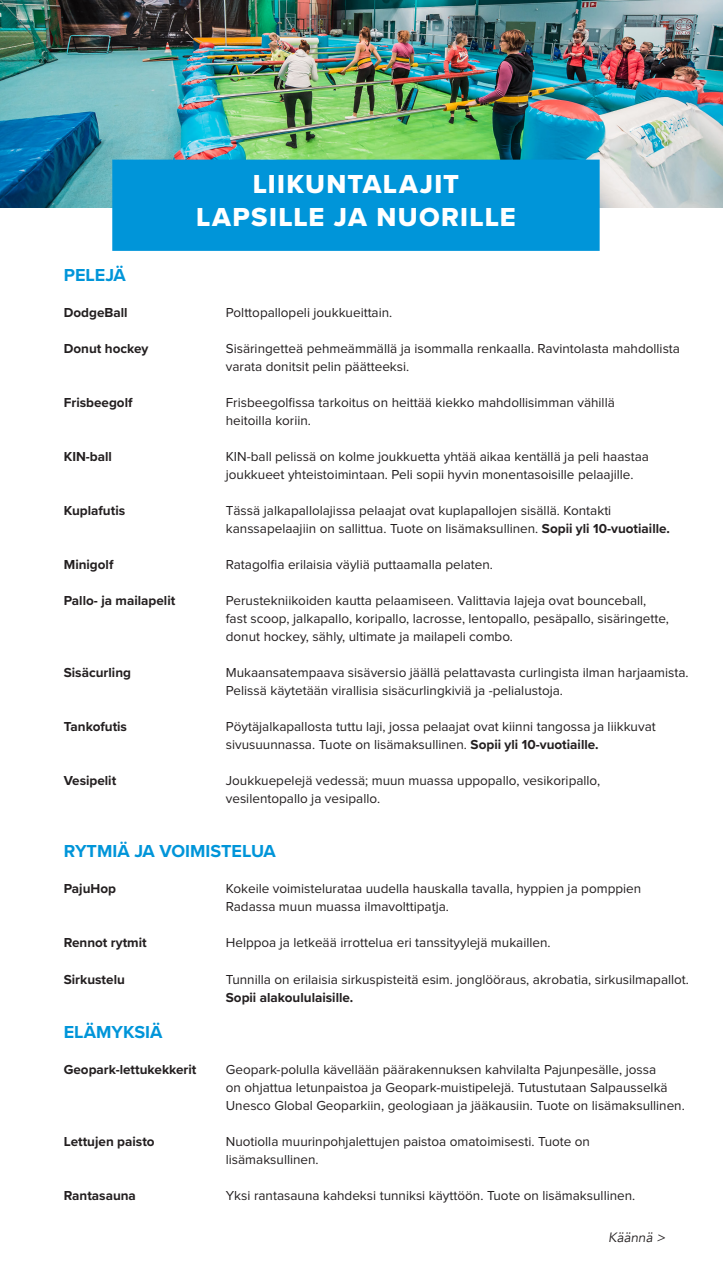
<style>
.page{position:relative;width:723px;height:1263px;background:#fff}
.page>*{position:absolute;margin:0;border:0;box-sizing:border-box;transform-origin:0 0}
.Leipäteksti_9_5_pt{font:27px "Proxima Nova Extrabld";letter-spacing:.05em;color:#fff}
.Väliotsikko{font:700 18px "Proxima Nova";color:#0095d9}
.Alaotsikko{font:700 18px "Proxima Nova";color:#0095d9}
.Väliotsikko-2{font:13.5px/18px "Proxima Nova";color:#231f20}
.Väliotsikko-3{font:700 13.5px "Proxima Nova";color:#231f20}
.Väliotsikko-4{font:italic 13.5px "Avenir";color:#231f20}
.s1{font-weight:700}
</style>
<div class="page">
<img style="left:0;top:0;width:723px;height:207px">
<div style="left:112px;top:160px;width:488px;height:91px;background:#0095d9"></div>
<p class="Leipäteksti_9_5_pt" style="left:253px;top:164px;width:208px">LIIKUNTALAJIT</p>
<p class="Leipäteksti_9_5_pt" style="left:196px;top:197px;width:321px">LAPSILLE JA NUORILLE</p>
<p class="Alaotsikko" style="left:64px;top:262px;width:64px">PELEJÄ</p>
<p class="Väliotsikko-3" style="left:64px;top:303px;width:65px">DodgeBall</p>
<p class="Väliotsikko-2" style="left:226px;top:304px;width:168px">Polttopallopeli joukkueittain.</p>
<p class="Väliotsikko-3" style="left:64px;top:339px;width:86px">Donut hockey</p>
<p class="Väliotsikko-2" style="left:226px;top:340px;width:456px">Sisäringetteä pehmeämmällä ja isommalla renkaalla. Ravintolasta mahdollista varata donitsit pelin päätteeksi.</p>
<p class="Väliotsikko-3" style="left:64px;top:393px;width:70px">Frisbeegolf</p>
<p class="Väliotsikko-2" style="left:226px;top:394px;width:390px">Frisbeegolfissa tarkoitus on heittää kiekko mahdollisimman vähillä</p>
<p class="Väliotsikko-2" style="left:226px;top:412px;width:87px">heitoilla koriin.</p>
<p class="Väliotsikko-3" style="left:64px;top:447px;width:50px">KIN-ball</p>
<p class="Väliotsikko-2" style="left:226px;top:448px;width:425px">KIN-ball pelissä on kolme joukkuetta yhtää aikaa kentällä ja peli haastaa</p>
<p class="Väliotsikko-2" style="left:226px;top:466px;width:409px">joukkueet yhteistoimintaan. Peli sopii hyvin monentasoisille pelaajille.</p>
<p class="Väliotsikko-3" style="left:64px;top:501px;width:63px">Kuplafutis</p>
<p class="Väliotsikko-2" style="left:226px;top:502px;width:387px">Tässä jalkapallolajissa pelaajat ovat kuplapallojen sisällä. Kontakti</p>
<p class="Väliotsikko-2" style="left:226px;top:520px;width:446px">kanssapelaajiin on sallittua. Tuote on lisämaksullinen. <span class="s1">Sopii yli 10-vuotiaille.</span></p>
<p class="Väliotsikko-3" style="left:64px;top:555px;width:51px">Minigolf</p>
<p class="Väliotsikko-2" style="left:226px;top:556px;width:269px">Ratagolfia erilaisia väyliä puttaamalla pelaten.</p>
<p class="Väliotsikko-3" style="left:64px;top:591px;width:113px">Pallo- ja mailapelit</p>
<p class="Väliotsikko-2" style="left:226px;top:592px;width:422px">Perustekniikoiden kautta pelaamiseen. Valittavia lajeja ovat bounceball,</p>
<p class="Väliotsikko-2" style="left:226px;top:610px;width:445px">fast scoop, jalkapallo, koripallo, lacrosse, lentopallo, pesäpallo, sisäringette, donut hockey, sähly, ultimate ja mailapeli combo.</p>
<p class="Väliotsikko-3" style="left:64px;top:663px;width:69px">Sisäcurling</p>
<p class="Väliotsikko-2" style="left:226px;top:664px;width:464px">Mukaansatempaava sisäversio jäällä pelattavasta curlingista ilman harjaamista.</p>
<p class="Väliotsikko-2" style="left:226px;top:682px;width:339px">Pelissä käytetään virallisia sisäcurlingkiviä ja -pelialustoja.</p>
<p class="Väliotsikko-3" style="left:64px;top:717px;width:65px">Tankofutis</p>
<p class="Väliotsikko-2" style="left:226px;top:718px;width:431px">Pöytäjalkapallosta tuttu laji, jossa pelaajat ovat kiinni tangossa ja liikkuvat sivusuunnassa. Tuote on lisämaksullinen. <span class="s1">Sopii yli 10-vuotiaille.</span></p>
<p class="Väliotsikko-3" style="left:64px;top:771px;width:54px">Vesipelit</p>
<p class="Väliotsikko-2" style="left:226px;top:772px;width:376px">Joukkuepelejä vedessä; muun muassa uppopallo, vesikoripallo,</p>
<p class="Väliotsikko-2" style="left:226px;top:790px;width:156px">vesilentopallo ja vesipallo.</p>
<p class="Väliotsikko" style="left:64px;top:838px;width:214px">RYTMIÄ JA VOIMISTELUA</p>
<p class="Väliotsikko-3" style="left:64px;top:879px;width:54px">PajuHop</p>
<p class="Väliotsikko-2" style="left:226px;top:880px;width:417px">Kokeile voimistelurataa uudella hauskalla tavalla, hyppien ja pomppien</p>
<p class="Väliotsikko-2" style="left:226px;top:898px;width:225px">Radassa muun muassa ilmavolttipatja.</p>
<p class="Väliotsikko-3" style="left:64px;top:933px;width:84px">Rennot rytmit</p>
<p class="Väliotsikko-2" style="left:226px;top:934px;width:326px">Helppoa ja letkeää irrottelua eri tanssityylejä mukaillen.</p>
<p class="Väliotsikko-3" style="left:64px;top:969px;width:63px">Sirkustelu</p>
<p class="Väliotsikko-2" style="left:226px;top:970px;width:465px">Tunnilla on erilaisia sirkuspisteitä esim. jonglööraus, akrobatia, sirkusilmapallot.</p>
<p class="Väliotsikko-3" style="left:226px;top:987px;width:129px">Sopii alakoululaisille.</p>
<p class="Väliotsikko" style="left:64px;top:1018px;width:100px">ELÄMYKSIÄ</p>
<p class="Väliotsikko-3" style="left:64px;top:1059px;width:134px">Geopark-lettukekkerit</p>
<p class="Väliotsikko-2" style="left:226px;top:1060px;width:460px">Geopark-polulla kävellään päärakennuksen kahvilalta Pajunpesälle, jossa<br>on ohjattua letunpaistoa ja Geopark-muistipelejä. Tutustutaan Salpausselkä<br>Unesco Global Geoparkiin, geologiaan ja jääkausiin. Tuote on lisämaksullinen.</p>
<p class="Väliotsikko-3" style="left:64px;top:1131px;width:92px">Lettujen paisto</p>
<p class="Väliotsikko-2" style="left:226px;top:1132px;width:366px">Nuotiolla muurinpohjalettujen paistoa omatoimisesti. Tuote on lisämaksullinen.</p>
<p class="Väliotsikko-3" style="left:64px;top:1185px;width:74px">Rantasauna</p>
<p class="Väliotsikko-2" style="left:226px;top:1186px;width:411px">Yksi rantasauna kahdeksi tunniksi käyttöön. Tuote on lisämaksullinen.</p>
<p class="Väliotsikko-4" style="left:608px;top:1230px;width:59px">Käännä &gt;</p>
</div>
